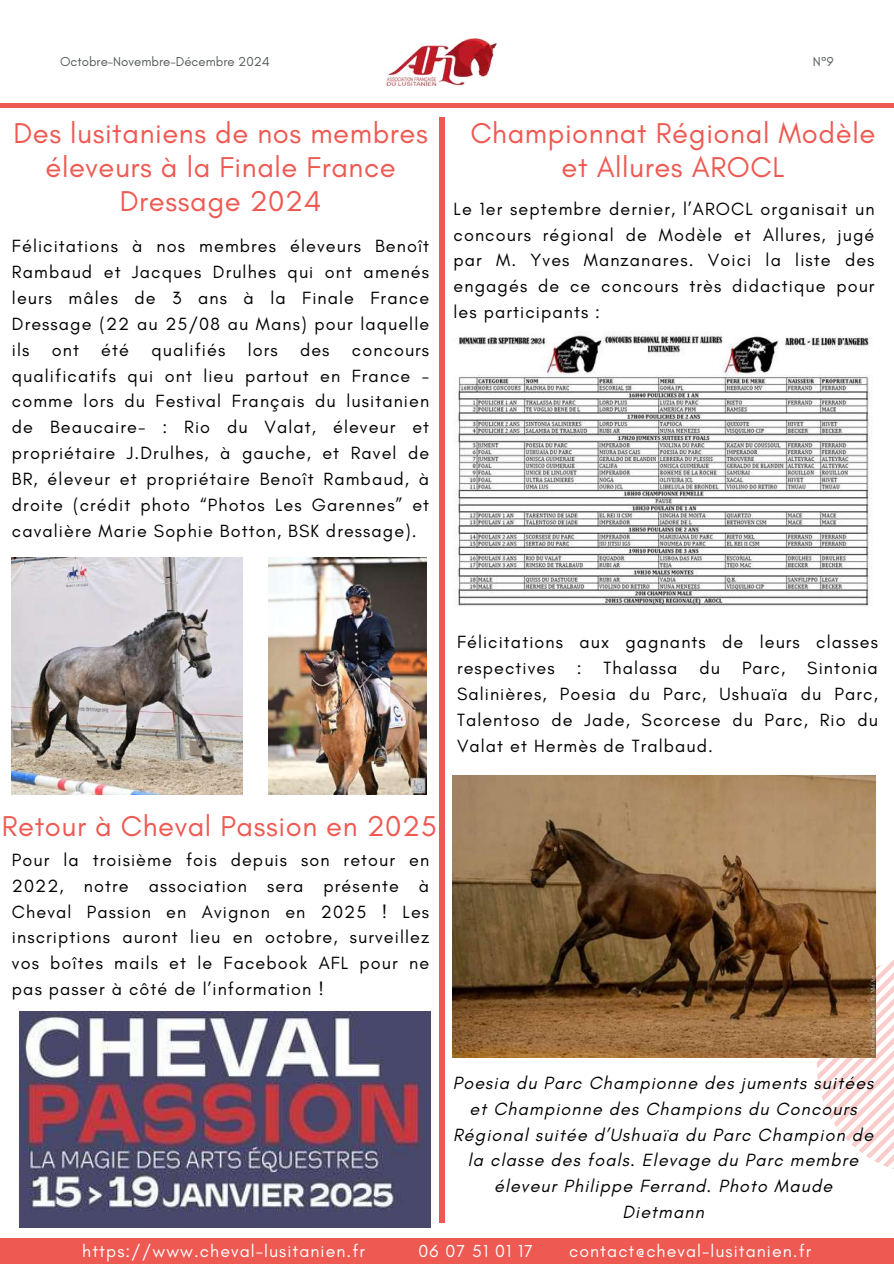
<style>
.page{position:relative;width:894px;height:1264px;background:#fff}
.page>*{position:absolute;margin:0;border:0;box-sizing:border-box;transform-origin:0 0}
.t1{font:29.25px/33.8px "Glacial Indifference";letter-spacing:.02em;color:#ee5952;text-align:center}
.t2{font:18px/25.8px "Glacial Indifference";letter-spacing:.06em;color:#000;text-align:justify}
.t3{font:italic 18px/25.8px "Glacial Indifference";letter-spacing:.06em;color:#000;text-align:center}
.t4{font:17.7px "Glacial Indifference";letter-spacing:.06em;color:#fff}
.t5{font:13.2px "Glacial Indifference";color:#565b5b}
</style>
<div class="page">
<div style="left:0;top:1238px;width:893px;height:25px;background:#ee5952"></div>
<div style="left:0;top:103px;width:893px;height:5px;background:#ee5952"></div>
<svg style="left:816px;top:955px;width:77px;height:214px"></svg>
<div style="left:439px;top:117px;width:6px;height:1105px;background:#ee5952"></div>
<img style="left:386px;top:38px;width:112px;height:47px">
<img style="left:19px;top:1011px;width:411px;height:216px">
<img style="left:269px;top:557px;width:157px;height:238px">
<img style="left:12px;top:557px;width:231px;height:238px">
<img style="left:456px;top:331px;width:414px;height:276px">
<img style="left:452px;top:775px;width:423px;height:282px">
<p class="t5" style="left:60px;top:54px;width:211px">Octobre-Novembre-Décembre 2024</p>
<p class="t5" style="left:812px;top:54px;width:22px">N°9</p>
<h1 class="t1" style="left:13px;top:116px;width:416px">Des lusitaniens de nos membres éleveurs à la Finale France<br>Dressage 2024</h1>
<p class="t2" style="left:12px;top:233px;width:418px">Félicitations à nos membres éleveurs Benoît Rambaud et Jacques Drulhes qui ont amenés leurs mâles de 3 ans à la Finale France Dressage (22 au 25/08 au Mans) pour laquelle ils ont été qualifiés lors des concours qualificatifs qui ont lieu partout en France - comme lors du Festival Français du lusitanien de Beaucaire- : Rio du Valat, éleveur et propriétaire J.Drulhes, à gauche, et Ravel de BR, éleveur et propriétaire Benoît Rambaud, à droite (crédit photo “Photos Les Garennes” et cavalière Marie Sophie Botton, BSK dressage).</p>
<h1 class="t1" style="left:470px;top:116px;width:406px">Championnat Régional Modèle et Allures AROCL</h1>
<p class="t2" style="left:453px;top:195px;width:422px">Le 1er septembre dernier, l’AROCL organisait un concours régional de Modèle et Allures, jugé par M. Yves Manzanares. Voici la liste des engagés de ce concours très didactique pour les participants :</p>
<p class="t2" style="left:457px;top:629px;width:422px">Félicitations aux gagnants de leurs classes respectives : Thalassa du Parc, Sintonia Salinières, Poesia du Parc, Ushuaïa du Parc, Talentoso de Jade, Scorcese du Parc, Rio du Valat et Hermès de Tralbaud.</p>
<h1 class="t1" style="left:2px;top:808px;width:436px">Retour à Cheval Passion en 2025</h1>
<p class="t2" style="left:12px;top:846px;width:418px">Pour la troisième fois depuis son retour en 2022, notre association sera présente à Cheval Passion en Avignon en 2025 ! Les inscriptions auront lieu en octobre, surveillez vos boîtes mails et le Facebook AFL pour ne pas passer à côté de l’information !</p>
<p class="t3" style="left:452px;top:1069px;width:422px">Poesia du Parc Championne des juments suitées et Championne des Champions du Concours Régional suitée d’Ushuaïa du Parc Champion de la classe des foals. Elevage du Parc membre éleveur Philippe Ferrand. Photo Maude Dietmann</p>
<p class="t4" style="left:82px;top:1240px;width:284px">https://www.cheval-lusitanien.fr</p>
<p class="t4" style="left:418px;top:1240px;width:116px">06 07 51 01 17</p>
<p class="t4" style="left:569px;top:1240px;width:243px">contact@cheval-lusitanien.fr</p>
</div>
